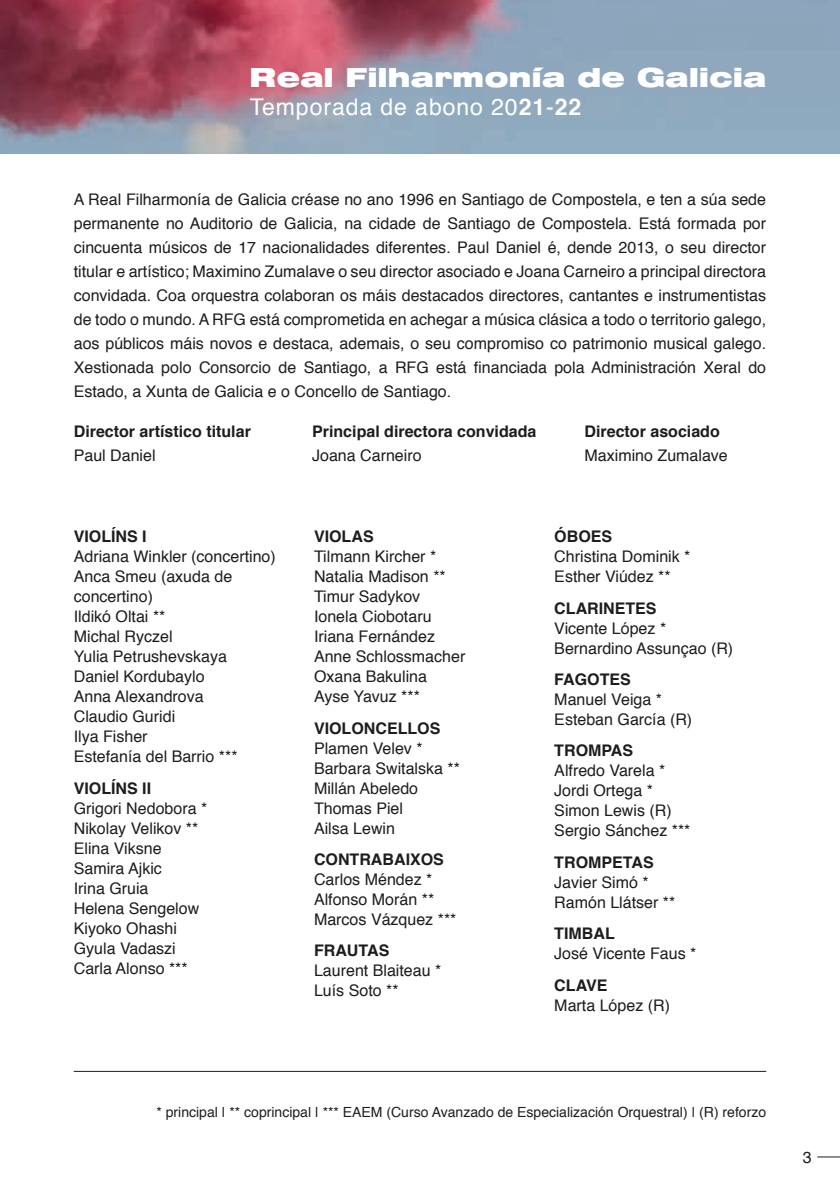
<style>
.page{position:relative;width:840px;height:1191px;background:#fff}
.page>*{position:absolute;margin:0;border:0;box-sizing:border-box;transform-origin:0 0}
.t1{font:700 27px "Helvetica Extended BQ";letter-spacing:.02em;color:#fff}
.t2{font:23px "Helvetica";letter-spacing:.04em;color:#fff}
.t3{font:16px/20px "Helvetica";color:#1d1d1b}
.t4{font:700 16px "Helvetica";color:#1d1d1b}
.t5{font:14px "Helvetica";color:#1d1d1b}
.s1{font-weight:700}
</style>
<div class="page">
<img style="left:0;top:0;width:839px;height:153px">
<svg style="left:817px;top:1156px;width:22px;height:1px"></svg>
<hr style="left:74px;top:1070px;width:691px;height:1px;background:#1d1d1b">
<h1 class="t1" style="left:249px;top:62px;width:517px">Real Filharmonía de Galicia</h1>
<h2 class="t2" style="left:249px;top:89px;width:333px">Temporada de abono 20<span class="s1">21</span>-<span class="s1">22</span></h2>
<p class="t3" style="left:74px;top:188px;width:693px;line-height:24px;text-align:justify">A Real Filharmonía de Galicia créase no ano 1996 en Santiago de Compostela, e ten a súa sede permanente no Auditorio de Galicia, na cidade de Santiago de Compostela. Está formada por cincuenta músicos de 17 nacionalidades diferentes. Paul Daniel é, dende 2013, o seu director titular e artístico; Maximino Zumalave o seu director asociado e Joana Carneiro a principal directora convidada. Coa orquestra colaboran os máis destacados directores, cantantes e instrumentistas de todo o mundo. A RFG está comprometida en achegar a música clásica a todo o territorio galego, aos públicos máis novos e destaca, ademais, o seu compromiso co patrimonio musical galego.<br>Xestionada polo Consorcio de Santiago, a RFG está financiada pola Administración Xeral do Estado, a Xunta de Galicia e o Concello de Santiago.</p>
<p class="t4" style="left:74px;top:419px;width:178px">Director artístico titular</p>
<p class="t3" style="left:74px;top:446px;width:83px">Paul Daniel</p>
<p class="t4" style="left:312px;top:419px;width:226px">Principal directora convidada</p>
<p class="t3" style="left:312px;top:446px;width:111px">Joana Carneiro</p>
<p class="t4" style="left:584px;top:419px;width:137px">Director asociado</p>
<p class="t3" style="left:584px;top:446px;width:145px">Maximino Zumalave</p>
<p class="t4" style="left:74px;top:524px;width:74px">VIOLÍNS I</p>
<p class="t3" style="left:74px;top:547px;width:203px">Adriana Winkler (concertino)<br>Anca Smeu (axuda de concertino)<br>Ildikó Oltai **<br>Michal Ryczel<br>Yulia Petrushevskaya<br>Daniel Kordubaylo<br>Anna Alexandrova<br>Claudio Guridi<br>Ilya Fisher<br>Estefanía del Barrio ***</p>
<p class="t4" style="left:74px;top:775px;width:79px">VIOLÍNS II</p>
<p class="t3" style="left:74px;top:798px;width:135px">Grigori Nedobora *<br>Nikolay Velikov **<br>Elina Viksne<br>Samira Ajkic<br>Irina Gruia<br>Helena Sengelow<br>Kiyoko Ohashi<br>Gyula Vadaszi<br>Carla Alonso ***</p>
<p class="t4" style="left:314px;top:524px;width:61px">VIOLAS</p>
<p class="t3" style="left:314px;top:547px;width:153px">Tilmann Kircher *<br>Natalia Madison **<br>Timur Sadykov<br>Ionela Ciobotaru<br>Iriana Fernández<br>Anne Schlossmacher<br>Oxana Bakulina<br>Ayse Yavuz ***</p>
<p class="t4" style="left:314px;top:715px;width:128px">VIOLONCELLOS</p>
<p class="t3" style="left:314px;top:738px;width:147px">Plamen Velev *<br>Barbara Switalska **<br>Millán Abeledo<br>Thomas Piel<br>Ailsa Lewin</p>
<p class="t4" style="left:314px;top:846px;width:131px">CONTRABAIXOS</p>
<p class="t3" style="left:314px;top:870px;width:144px">Carlos Méndez *<br>Alfonso Morán **<br>Marcos Vázquez ***</p>
<p class="t4" style="left:314px;top:938px;width:77px">FRAUTAS</p>
<p class="t3" style="left:314px;top:961px;width:129px">Laurent Blaiteau *<br>Luís Soto **</p>
<p class="t4" style="left:554px;top:524px;width:59px">ÓBOES</p>
<p class="t3" style="left:554px;top:547px;width:138px">Christina Dominik *<br>Esther Viúdez **</p>
<p class="t4" style="left:554px;top:595px;width:104px">CLARINETES</p>
<p class="t3" style="left:554px;top:618px;width:180px">Vicente López *<br>Bernardino Assunçao (R)</p>
<p class="t4" style="left:554px;top:666px;width:78px">FAGOTES</p>
<p class="t3" style="left:554px;top:690px;width:139px">Manuel Veiga *<br>Esteban García (R)</p>
<p class="t4" style="left:554px;top:738px;width:80px">TROMPAS</p>
<p class="t3" style="left:554px;top:761px;width:138px">Alfredo Varela *<br>Jordi Ortega *<br>Simon Lewis (R)<br>Sergio Sánchez ***</p>
<p class="t4" style="left:554px;top:849px;width:101px">TROMPETAS</p>
<p class="t3" style="left:554px;top:872px;width:122px">Javier Simó *<br>Ramón Llátser **</p>
<p class="t4" style="left:554px;top:920px;width:62px">TIMBAL</p>
<p class="t3" style="left:554px;top:944px;width:144px">José Vicente Faus *</p>
<p class="t4" style="left:554px;top:972px;width:55px">CLAVE</p>
<p class="t3" style="left:554px;top:995px;width:117px">Marta López (R)</p>
<p class="t5" style="left:156px;top:1101px;width:611px">* principal | ** coprincipal | *** EAEM (Curso Avanzado de Especialización Orquestral) | (R) reforzo</p>
<p class="t3" style="left:802px;top:1148px;width:10px">3</p>
</div>
